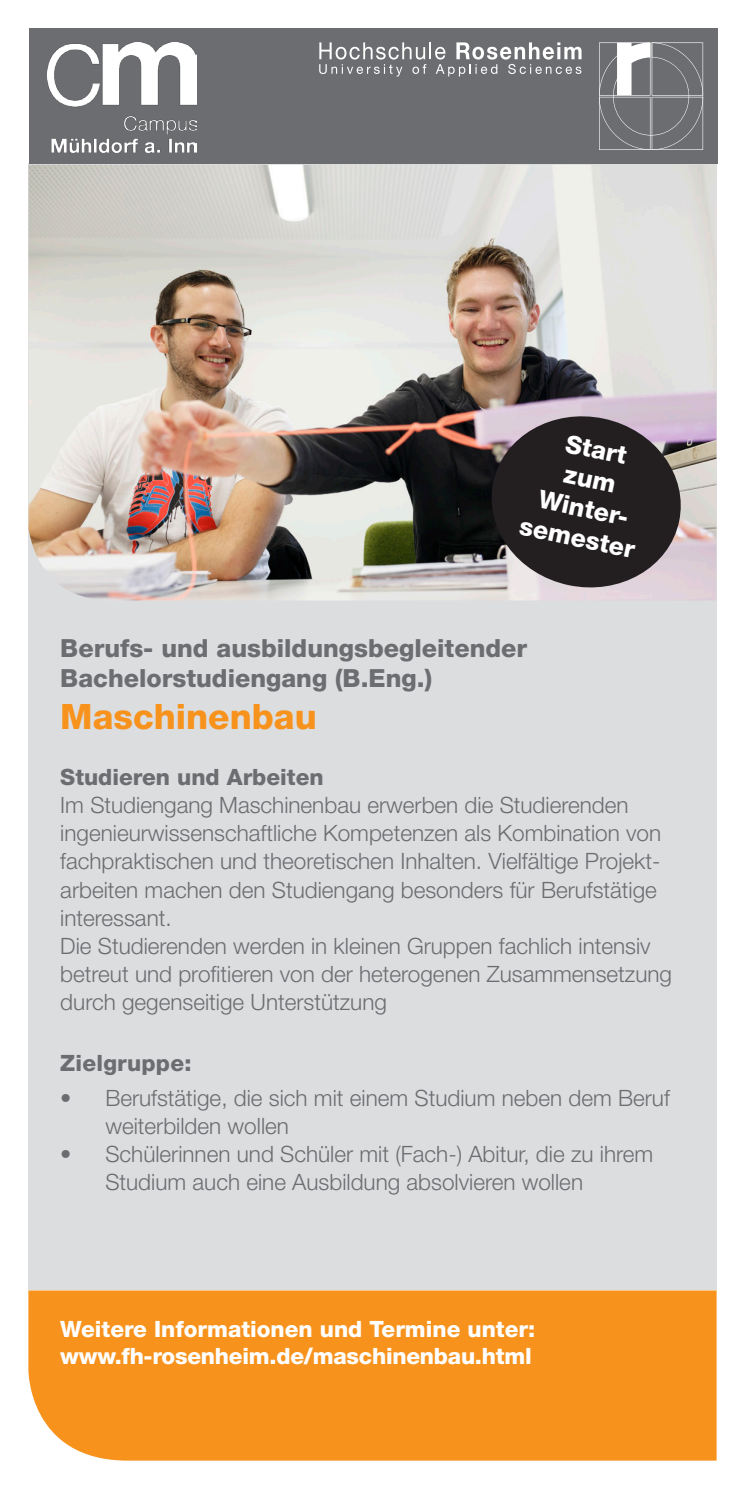
<style>
.page{position:relative;width:745px;height:1489px;background:#fff}
.page>*{position:absolute;margin:0;border:0;box-sizing:border-box;transform-origin:0 0}
.Studiengangsbezeichn{font:800 35px "Helvetica Neue LT Pro";color:#f7931d}
.Studiengangbezeichnu{font:800 25px/30px "Helvetica Neue LT Pro";color:#6c6d70}
.t1{font:800 25px "Helvetica Neue LT Pro";color:#fff}
.Überschrift_9pt_grau{font:300 22.5px/28px "Helvetica Neue LT Pro";color:#6c6d70}
.t2{font:800 22.5px "Helvetica Neue LT Pro";letter-spacing:-.01em;color:#fff}
.Überschrift_9pt_grau-2{font:800 22.5px "Helvetica Neue LT Pro";color:#6c6d70}
</style>
<div class="page">
<div style="left:28px;top:163px;width:688px;height:1127px;background:#dcdddf"></div>
<div style="left:28px;top:1290px;width:688px;height:170px;background:#f7931d"></div>
<img style="left:28px;top:165px;width:688px;height:435px">
<div style="left:30px;top:28px;width:687px;height:135px;background:#6c6d70"></div>
<svg style="left:319px;top:42px;width:262px;height:35px"></svg>
<svg style="left:599px;top:42px;width:103px;height:108px"></svg>
<img style="left:47px;top:42px;width:149px;height:111px">
<svg style="left:483px;top:408px;width:205px;height:188px;background:#585054"></svg>
<p class="t1" style="left:568px;top:428px;width:63px;rotate:12deg">Start</p>
<p class="t1" style="left:542px;top:484px;width:95px;rotate:12deg">Winter-</p>
<p class="t1" style="left:523px;top:510px;width:119px;rotate:12deg">semester</p>
<p class="Studiengangbezeichnu" style="left:60px;top:632px;width:468px">Berufs- und ausbildungsbegleitender<br>Bachelorstudiengang (B.Eng.)</p>
<p class="Studiengangsbezeichn" style="left:60px;top:695px;width:258px">Maschinenbau</p>
<p class="Überschrift_9pt_grau-2" style="left:60px;top:763px;width:265px">Studieren und Arbeiten</p>
<p class="Überschrift_9pt_grau" style="left:60px;top:790px;width:602px">Im Studiengang Maschinenbau erwerben die Studierenden ingenieurwissenschaftliche Kompetenzen als Kombination von fachpraktischen und theoretischen Inhalten. Vielfältige Projekt&shy;arbeiten machen den Studiengang besonders für Berufstätige interessant.</p>
<p class="Überschrift_9pt_grau" style="left:60px;top:931px;width:613px">Die Studierenden werden in kleinen Gruppen fachlich intensiv betreut und profitieren von der heterogenen Zusammensetzung durch gegenseitige Unterstützung</p>
<p class="Überschrift_9pt_grau-2" style="left:60px;top:1049px;width:133px">Zielgruppe:</p>
<p class="Überschrift_9pt_grau" style="left:105px;top:1083px;width:565px;text-indent:-45px">• Berufstätige, die sich mit einem Studium neben dem Beruf weiterbilden wollen</p>
<p class="Überschrift_9pt_grau" style="left:105px;top:1139px;width:549px;text-indent:-45px">• Schülerinnen und Schüler mit (Fach-) Abitur, die zu ihrem<br>Studium auch eine Ausbildung absolvieren wollen</p>
<p class="t2" style="left:60px;top:1315px;width:476px">Weitere Informationen und Termine unter:</p>
<p class="t2" style="left:60px;top:1342px;width:472px">www.fh-rosenheim.de/maschinenbau.html</p>
</div>
